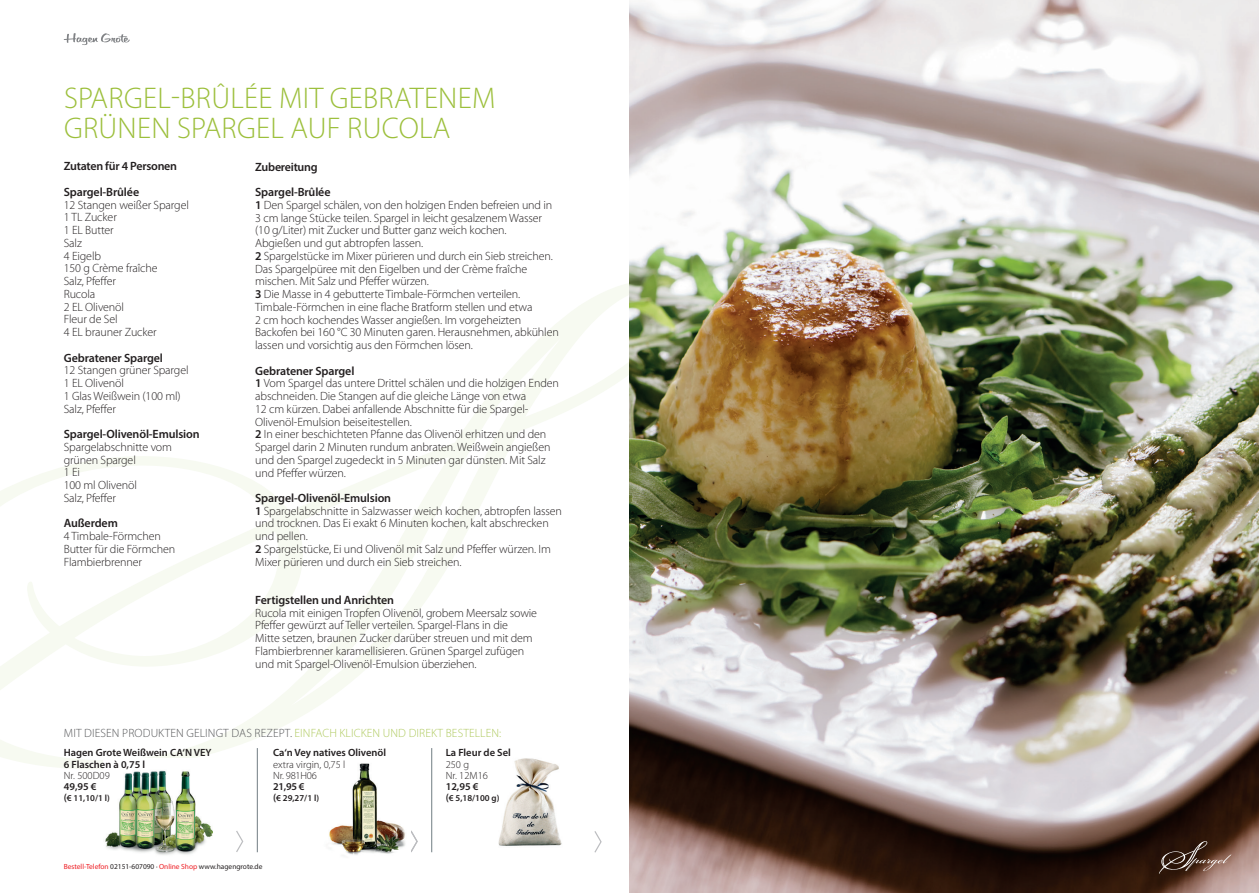
<style>
.page{position:relative;width:1259px;height:893px;background:#fff}
.page>*{position:absolute;margin:0;border:0;box-sizing:border-box;transform-origin:0 0}
.t1{font:300 30px/30px "Myriad Pro";letter-spacing:.01em;color:#9cbf3b}
.t2{font:300 12px/12.8px "Myriad Pro";letter-spacing:-.01em;color:#231f20}
.t3{font:600 12px/25.5px "Myriad Pro";letter-spacing:-.01em;color:#231f20}
.t4{font:300 12px "Myriad Pro";letter-spacing:.01em;color:#57585a}
.t5{font:600 10.5px/11.2px "Myriad Pro";color:#231f20}
.t6{font:300 10.5px/11.2px "Myriad Pro";color:#231f20}
.t7{font:600 9px "Myriad Pro";color:#231f20}
.t8{font:7.35px "Myriad Pro";color:#231f20}
.s1{font-weight:600}
.s2{color:#afca5f}
.s3{font-size:10.5px}
.s4{color:#ee1d23}
</style>
<div class="page">
<hr style="left:431px;top:748px;width:1px;height:104px;background:#717d83">
<svg style="left:594px;top:842px;width:8px;height:11px"></svg>
<svg style="left:411px;top:842px;width:7px;height:11px"></svg>
<hr style="left:257px;top:748px;width:1px;height:104px;background:#717d83">
<svg style="left:236px;top:842px;width:7px;height:10px"></svg>
<svg style="left:0;top:283px;width:629px;height:559px"></svg>
<img style="left:629px;top:0;width:630px;height:893px">
<img style="left:480px;top:757px;width:105px;height:89px">
<img style="left:103px;top:759px;width:109px;height:96px">
<img style="left:311px;top:760px;width:99px;height:95px">
<svg style="left:64px;top:33px;width:66px;height:12px"></svg>
<svg style="left:1158px;top:841px;width:73px;height:33px;background:#5b4235"></svg>
<h1 class="t1" style="left:64px;top:82px;width:433px">SPARGEL-BRÛLÉE MIT GEBRATENEM<br>GRÜNEN SPARGEL AUF RUCOLA</h1>
<p class="t3" style="left:255px;top:153px;width:77px">Zubereitung<br>Spargel-Brûlée</p>
<p class="t2" style="left:255px;top:198px;width:305px"><span class="s1">1</span> Den Spargel schälen, von den holzigen Enden befreien und in 3 cm lange Stücke teilen. Spargel in leicht gesalzenem Wasser (10 g/Liter) mit Zucker und Butter ganz weich kochen.<br>Abgießen und gut abtropfen lassen.<br><span class="s1">2</span> Spargelstücke im Mixer pürieren und durch ein Sieb streichen.<br>Das Spargelpüree mit den Eigelben und der Crème fraîche mischen. Mit Salz und Pfeffer würzen.<br><span class="s1">3</span> Die Masse in 4 gebutterte Timbale-Förmchen verteilen.<br>Timbale-Förmchen in eine flache Bratform stellen und etwa<br>2 cm hoch kochendes Wasser angießen. Im vorgeheizten Backofen bei 160 °C 30 Minuten garen. Herausnehmen, abkühlen lassen und vorsichtig aus den Förmchen lösen.</p>
<p class="t2" style="left:255px;top:364px;width:305px"><span class="s1">Gebratener Spargel<br>1</span> Vom Spargel das untere Drittel schälen und die holzigen Enden abschneiden. Die Stangen auf die gleiche Länge von etwa<br>12 cm kürzen. Dabei anfallende Abschnitte für die Spargel-Olivenöl-Emulsion beiseitestellen.<br><span class="s1">2</span> In einer beschichteten Pfanne das Olivenöl erhitzen und den Spargel darin 2 Minuten rundum anbraten. Weißwein angießen und den Spargel zugedeckt in 5 Minuten gar dünsten. Mit Salz und Pfeffer würzen.</p>
<p class="t2" style="left:255px;top:491px;width:308px"><span class="s1">Spargel-Olivenöl-Emulsion<br>1</span> Spargelabschnitte in Salzwasser weich kochen, abtropfen lassen und trocknen. Das Ei exakt 6 Minuten kochen, kalt abschrecken und pellen.<br><span class="s1">2</span> Spargelstücke, Ei und Olivenöl mit Salz und Pfeffer würzen. Im Mixer pürieren und durch ein Sieb streichen.</p>
<p class="t3" style="left:255px;top:587px;width:140px">Fertigstellen und Anrichten</p>
<p class="t2" style="left:255px;top:606px;width:283px">Rucola mit einigen Tropfen Olivenöl, grobem Meersalz sowie Pfeffer gewürzt auf Teller verteilen. Spargel-Flans in die<br>Mitte setzen, braunen Zucker darüber streuen und mit dem Flambierbrenner karamellisieren. Grünen Spargel zufügen und mit Spargel-Olivenöl-Emulsion überziehen.</p>
<p class="t3" style="left:64px;top:153px;width:115px">Zutaten für 4 Personen<br>Spargel-Brûlée</p>
<p class="t2" style="left:64px;top:198px;width:127px">12 Stangen weißer Spargel<br>1 TL Zucker<br>1 EL Butter<br>Salz<br>4 Eigelb<br>150 g Crème fraîche<br>Salz, Pfeffer<br>Rucola<br>2 EL Olivenöl<br>Fleur de Sel<br>4 EL brauner Zucker</p>
<p class="t3" style="left:64px;top:344px;width:101px">Gebratener Spargel</p>
<p class="t2" style="left:64px;top:364px;width:126px">12 Stangen grüner Spargel<br>1 EL Olivenöl<br>1 Glas Weißwein (100 ml)<br>Salz, Pfeffer</p>
<p class="t3" style="left:64px;top:421px;width:137px">Spargel-Olivenöl-Emulsion</p>
<p class="t2" style="left:64px;top:440px;width:110px">Spargelabschnitte vom grünen Spargel<br>1 Ei<br>100 ml Olivenöl<br>Salz, Pfeffer</p>
<p class="t3" style="left:64px;top:510px;width:56px">Außerdem</p>
<p class="t2" style="left:64px;top:530px;width:113px">4 Timbale-Förmchen<br>Butter für die Förmchen<br>Flambierbrenner</p>
<p class="t4" style="left:64px;top:726px;width:439px">MIT DIESEN PRODUKTEN GELINGT DAS REZEPT. <span class="s2">EINFACH KLICKEN UND DIREKT BESTELLEN:</span></p>
<p class="t5" style="left:64px;top:747px;width:149px">Hagen Grote Weißwein CA‘N VEY<br>6 Flaschen à 0,75 l</p>
<p class="t6" style="left:64px;top:769px;width:48px">Nr. 500D09</p>
<p class="t5" style="left:64px;top:781px;width:34px">49,95 €</p>
<p class="t7" style="left:64px;top:792px;width:48px"><span class="s3">(</span>€ 11,10/1 l)</p>
<p class="t5" style="left:273px;top:747px;width:114px">Ca‘n Vey natives Olivenöl</p>
<p class="t6" style="left:273px;top:758px;width:74px">extra virgin, 0,75 l<br>Nr. 981H06</p>
<p class="t5" style="left:273px;top:781px;width:33px">21,95 €</p>
<p class="t7" style="left:273px;top:792px;width:48px"><span class="s3">(</span>€ 29,27/1 l)</p>
<p class="t8" style="left:64px;top:862px;width:200px"><span class="s4">Bestell-Telefon</span> 02151-607090 · <span class="s4">Online Shop</span> www.hagengrote.de</p>
<p class="t5" style="left:446px;top:747px;width:67px">La Fleur de Sel</p>
<p class="t6" style="left:446px;top:758px;width:44px">250 g<br>Nr. 12M16</p>
<p class="t5" style="left:446px;top:781px;width:34px">12,95 €</p>
<p class="t7" style="left:446px;top:792px;width:55px"><span class="s3">(</span>€ 5,18/100 g)</p>
</div>
